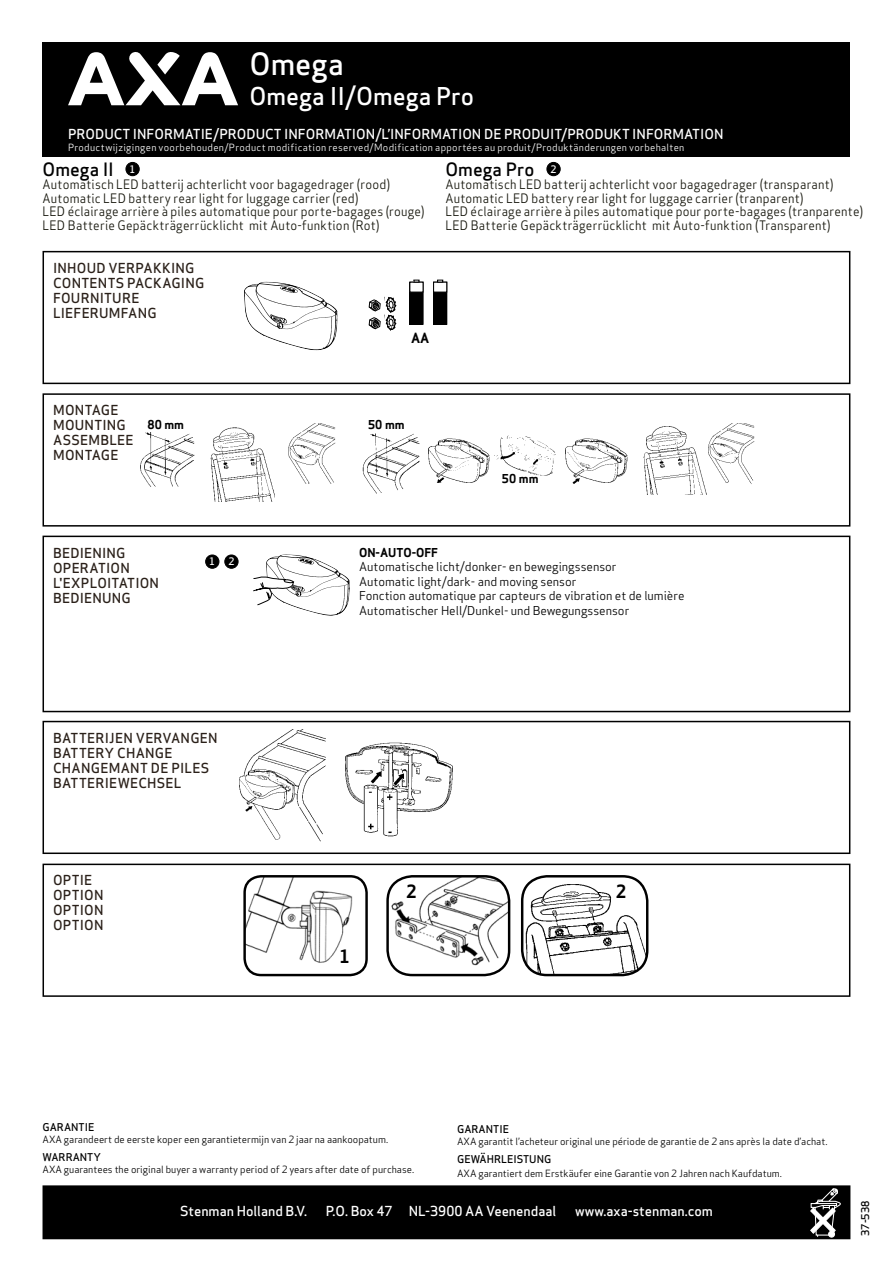
<style>
.page{position:relative;width:893px;height:1263px;background:#fff}
.page>*{position:absolute;margin:0;border:0;box-sizing:border-box;transform-origin:0 0}
.t1{font:30px "Apex Sans Medium T";color:#fff}
.t2{font:24px "Apex Sans Medium T";color:#fff}
.t3{font:18px "Apex Sans Medium T";color:#000}
.t4{font:17.7px "Apex Sans Bold T";color:#000}
.t5{font:13.5px/15px "Apex Sans Medium T";letter-spacing:.015em;color:#2a2019}
.t6{font:13.5px "Apex Sans Medium T";color:#fff}
.t7{font:13.5px/15px "Apex Sans Medium ST";letter-spacing:.01em;color:#2a2019}
.t8{font:13.5px "Apex Sans Bold T";color:#000}
.t9{font:12.75px/13.5px "Apex Sans Book T";letter-spacing:.02em;color:#131309;scale:.95 1}
.t10{font:12px/14.4px "Apex Sans Book T";color:#000}
.t11{font:12px "Apex Sans Bold T";color:#000}
.t12{font:10.5px "Apex Sans Medium T";color:#000}
.t13{font:10.05px "Apex Sans Medium T";color:#fff}
.t14{font:9.75px "Apex Sans Book T";color:#000}
.t15{font:9.75px "Apex Sans Book T";letter-spacing:.03em;color:#fff}
</style>
<div class="page">
<img style="left:239px;top:729px;width:87px;height:113px">
<img style="left:345px;top:742px;width:108px;height:95px">
<img style="left:210px;top:427px;width:65px;height:75px">
<img style="left:140px;top:432px;width:55px;height:55px">
<img style="left:288px;top:423px;width:48px;height:61px">
<svg style="left:253px;top:554px;width:97px;height:62px"></svg>
<img style="left:362px;top:433px;width:58px;height:61px">
<img style="left:428px;top:438px;width:62px;height:45px">
<img style="left:494px;top:435px;width:62px;height:41px">
<img style="left:565px;top:438px;width:63px;height:46px">
<img style="left:712px;top:423px;width:43px;height:61px">
<img style="left:643px;top:426px;width:69px;height:69px">
<img style="left:246px;top:878px;width:109px;height:85px">
<div style="left:243px;top:875px;width:125px;height:101px;border:2px solid #000;border-radius:17px"></div>
<img style="left:389px;top:876px;width:120px;height:89px">
<div style="left:386px;top:875px;width:124px;height:101px;border:2px solid #000;border-radius:25px"></div>
<img style="left:522px;top:876px;width:125px;height:99px">
<div style="left:521px;top:875px;width:127px;height:101px;border:2px solid #000;border-radius:25px"></div>
<svg style="left:244px;top:282px;width:94px;height:68px"></svg>
<svg style="left:368px;top:297px;width:29px;height:34px"></svg>
<div style="left:410px;top:282px;width:13px;height:42px;background:#000"></div>
<div style="left:409px;top:282px;width:14px;height:43px;border:1px solid #000"></div>
<div style="left:409px;top:282px;width:14px;height:10px;background:#fff;border:1px solid #000"></div>
<svg style="left:413px;top:280px;width:6px;height:2px"></svg>
<div style="left:434px;top:282px;width:13px;height:42px;background:#000"></div>
<div style="left:433px;top:282px;width:14px;height:43px;border:1px solid #000"></div>
<div style="left:433px;top:282px;width:14px;height:10px;background:#fff;border:1px solid #000"></div>
<svg style="left:437px;top:280px;width:6px;height:2px"></svg>
<div style="left:126px;top:162px;width:13px;height:14px;background:#000;border-radius:50%"></div>
<div style="left:125px;top:162px;width:15px;height:14px;border:1px solid #000;border-radius:50%"></div>
<div style="left:547px;top:162px;width:13px;height:14px;background:#000;border-radius:50%"></div>
<div style="left:546px;top:162px;width:15px;height:14px;border:1px solid #000;border-radius:50%"></div>
<div style="left:206px;top:555px;width:13px;height:13px;background:#000;border-radius:50%"></div>
<div style="left:205px;top:554px;width:14px;height:15px;border:1px solid #000;border-radius:50%"></div>
<div style="left:225px;top:555px;width:13px;height:13px;background:#000;border-radius:50%"></div>
<div style="left:224px;top:554px;width:15px;height:15px;border:1px solid #000;border-radius:50%"></div>
<div style="left:43px;top:43px;width:807px;height:114px;background:#000"></div>
<div style="left:43px;top:1186px;width:807px;height:52px;background:#000"></div>
<div style="left:43px;top:1185px;width:807px;height:54px;border:2px solid #000"></div>
<svg style="left:811px;top:1188px;width:30px;height:49px"></svg>
<svg style="left:68px;top:52px;width:170px;height:53px"></svg>
<div style="left:43px;top:251px;width:807px;height:133px;border:2px solid #000"></div>
<div style="left:43px;top:393px;width:807px;height:134px;border:2px solid #000"></div>
<div style="left:43px;top:536px;width:807px;height:176px;border:2px solid #000"></div>
<div style="left:43px;top:721px;width:807px;height:133px;border:2px solid #000"></div>
<div style="left:43px;top:864px;width:807px;height:133px;border:2px solid #000"></div>
<h1 class="t1" style="left:249px;top:44px;width:96px">Omega</h1>
<h2 class="t2" style="left:249px;top:80px;width:226px">Omega II/Omega Pro</h2>
<p class="t6" style="left:68px;top:126px;width:657px">PRODUCT INFORMATIE/PRODUCT INFORMATION/L’INFORMATION DE PRODUIT/PRODUKT INFORMATION</p>
<p class="t15" style="left:68px;top:141px;width:618px">Productwijzigingen voorbehouden/Product modification reserved/Modification apportées au produit/Produktänderungen vorbehalten</p>
<h3 class="t3" style="left:43px;top:158px;width:73px">Omega II</h3>
<p class="t9" style="left:43px;top:178px;width:404px">Automatisch LED batterij achterlicht voor bagagedrager (rood)<br>Automatic LED battery rear light for luggage carrier (red)<br>LED éclairage arrière à piles automatique pour porte-bagages (rouge)<br>LED Batterie Gepäckträgerrücklicht mit Auto-funktion (Rot)</p>
<p class="t5" style="left:53px;top:261px;width:153px">INHOUD VERPAKKING<br>CONTENTS PACKAGING<br>FOURNITURE<br>LIEFERUMFANG</p>
<p class="t13" style="left:130px;top:163px;width:8px">1</p>
<h3 class="t3" style="left:445px;top:158px;width:90px">Omega Pro</h3>
<p class="t9" style="left:445px;top:178px;width:441px">Automatisch LED batterij achterlicht voor bagagedrager (transparant)<br>Automatic LED battery rear light for luggage carrier (tranparent)<br>LED éclairage arrière à piles automatique pour porte-bagages (tranparente)<br>LED Batterie Gepäckträgerrücklicht mit Auto-funktion (Transparent)</p>
<p class="t13" style="left:550px;top:163px;width:8px">2</p>
<p class="t8" style="left:411px;top:329px;width:20px">AA</p>
<p class="t5" style="left:53px;top:403px;width:82px">MONTAGE<br>MOUNTING<br>ASSEMBLEE<br>MONTAGE</p>
<p class="t11" style="left:147px;top:416px;width:38px">80 mm</p>
<p class="t11" style="left:368px;top:416px;width:38px">50 mm</p>
<p class="t11" style="left:502px;top:471px;width:38px">50 mm</p>
<p class="t7" style="left:53px;top:546px;width:107px">BEDIENING<br>OPERATION<br>L'EXPLOITATION<br>BEDIENUNG</p>
<p class="t13" style="left:209px;top:555px;width:8px">1</p>
<p class="t13" style="left:228px;top:555px;width:8px">2</p>
<p class="t5" style="left:53px;top:731px;width:166px">BATTERIJEN VERVANGEN<br>BATTERY CHANGE<br>CHANGEMANT DE PILES<br>BATTERIEWECHSEL</p>
<p class="t5" style="left:53px;top:873px;width:52px">OPTIE<br>OPTION<br>OPTION<br>OPTION</p>
<p class="t11" style="left:359px;top:545px;width:80px">ON-AUTO-OFF</p>
<p class="t10" style="left:359px;top:560px;width:327px">Automatische licht/donker- en bewegingssensor<br>Automatic light/dark- and moving sensor<br>Fonction automatique par capteurs de vibration et de lumière Automatischer Hell/Dunkel- und Bewegungssensor</p>
<h3 class="t4" style="left:340px;top:945px;width:12px">1</h3>
<h3 class="t4" style="left:406px;top:880px;width:12px">2</h3>
<h3 class="t4" style="left:616px;top:880px;width:12px">2</h3>
<p class="t12" style="left:43px;top:1120px;width:53px">GARANTIE</p>
<p class="t14" style="left:43px;top:1133px;width:347px">AXA garandeert de eerste koper een garantietermijn van 2 jaar na aankoopatum.</p>
<p class="t12" style="left:43px;top:1150px;width:60px">WARRANTY</p>
<p class="t14" style="left:43px;top:1163px;width:373px">AXA guarantees the original buyer a warranty period of 2 years after date of purchase.</p>
<p class="t12" style="left:457px;top:1123px;width:53px">GARANTIE</p>
<p class="t14" style="left:457px;top:1135px;width:372px">AXA garantit l’acheteur original une période de garantie de 2 ans après la date d’achat.</p>
<p class="t12" style="left:457px;top:1153px;width:96px">GEWÄHRLEISTUNG</p>
<p class="t14" style="left:457px;top:1167px;width:326px">AXA garantiert dem Erstkäufer eine Garantie von 2 Jahren nach Kaufdatum.</p>
<p class="t6" style="left:180px;top:1202px;width:128px">Stenman Holland B.V.</p>
<p class="t6" style="left:326px;top:1202px;width:232px">P.O. Box 47 NL-3900 AA Veenendaal</p>
<p class="t6" style="left:575px;top:1202px;width:139px">www.axa-stenman.com</p>
<p class="t12" style="left:859px;top:1236px;width:37px;rotate:-90deg">37-538</p>
</div>
